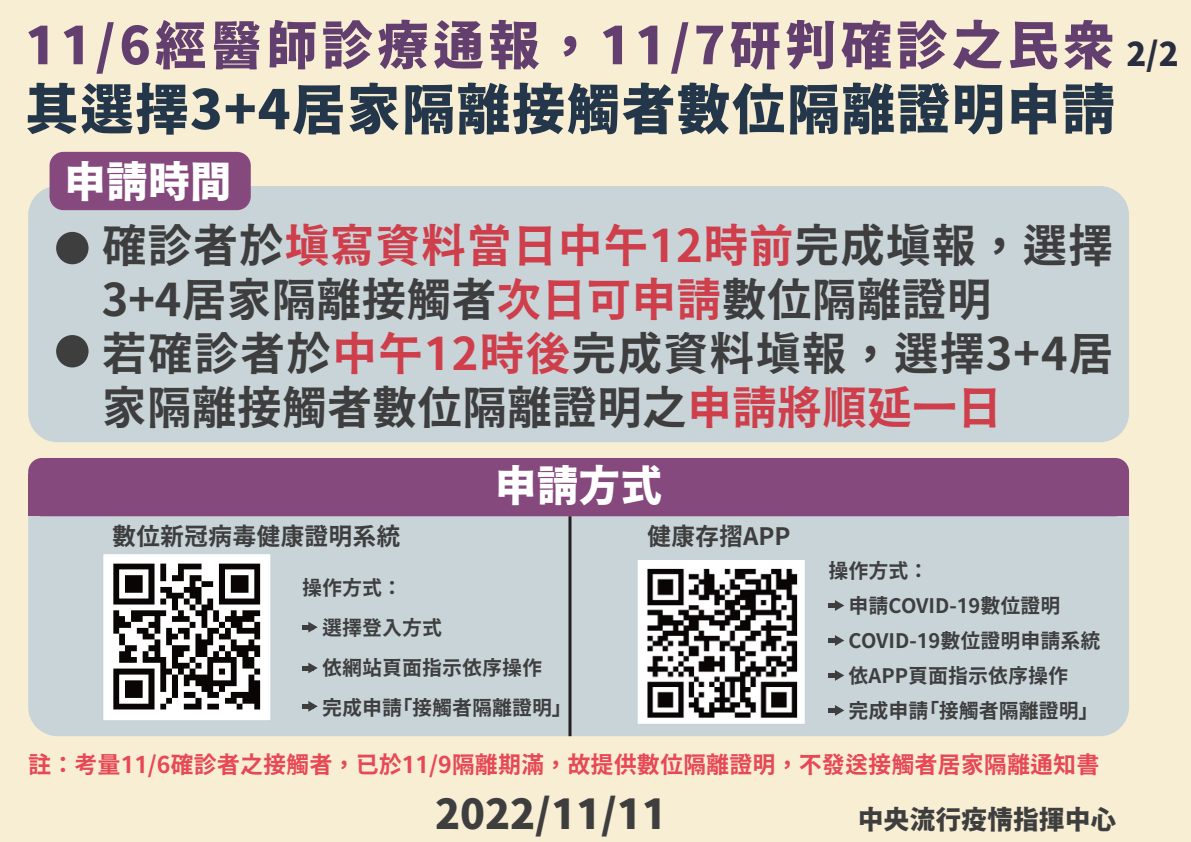
<style>
.page{position:relative;width:1191px;height:842px;background:#f8eed3}
.page>*{position:absolute;margin:0;border:0;box-sizing:border-box;transform-origin:0 0}
.t1{font:54px "Gen Seki Gothic TW H";letter-spacing:.02em;color:#24374a}
.t2{font:51.8px "Gen Seki Gothic TW H";letter-spacing:.075em;color:#623f6f}
.t3{font:45px/54px "Gen Seki Gothic TW B";letter-spacing:.015em;color:#3e3e3f}
.t4{font:41.9px "Gen Seki Gothic TW H";color:#fff}
.t5{font:41.1px "Gen Seki Gothic TW H";color:#3e3e3f}
.t6{font:32.6px "Gen Seki Gothic TW H";color:#2a2d40}
.t7{font:25.9px "Gen Seki Gothic TW H";color:#3e3e3f}
.t8{font:24px "Gen Seki Gothic TW B";color:#3e3e3f}
.t9{font:23.1px "Gen Seki Gothic TW B";color:#e74856}
.t10{font:20px/35px "Gen Seki Gothic TW B";color:#3e3e3f}
.s1{color:#ce3f4b}
</style>
<div class="page">
<div style="left:28px;top:186px;width:1101px;height:256px;background:#c9d4d8;border-radius:29px"></div>
<div style="left:28px;top:490px;width:1101px;height:246px;background:#c9d4d8;border-radius:29px"></div>
<div style="left:50px;top:152px;width:201px;height:58px;background:#86497e;border-radius:14px"></div>
<div style="left:28px;top:458px;width:1101px;height:58px;background:#86497e;border-radius:14px"></div>
<div style="left:28px;top:475px;width:1101px;height:41px;background:#86497e"></div>
<hr style="left:302px;top:625px;width:11px;height:4px;background:#3e3e3f">
<svg style="left:308px;top:622px;width:10px;height:11px"></svg>
<hr style="left:302px;top:666px;width:11px;height:4px;background:#3e3e3f">
<svg style="left:308px;top:663px;width:10px;height:10px"></svg>
<div style="left:302px;top:704px;width:11px;height:5px;background:#3e3e3f"></div>
<svg style="left:308px;top:701px;width:10px;height:11px"></svg>
<div style="left:828px;top:603px;width:12px;height:5px;background:#3e3e3f"></div>
<svg style="left:835px;top:600px;width:9px;height:11px"></svg>
<div style="left:828px;top:638px;width:12px;height:5px;background:#3e3e3f"></div>
<svg style="left:835px;top:635px;width:9px;height:11px"></svg>
<div style="left:828px;top:673px;width:12px;height:5px;background:#3e3e3f"></div>
<svg style="left:835px;top:670px;width:9px;height:11px"></svg>
<div style="left:828px;top:708px;width:12px;height:5px;background:#3e3e3f"></div>
<svg style="left:835px;top:705px;width:9px;height:11px"></svg>
<div style="left:56px;top:232px;width:33px;height:32px;background:#3e3e3f;border-radius:50%"></div>
<div style="left:56px;top:335px;width:33px;height:32px;background:#3e3e3f;border-radius:50%"></div>
<hr style="left:568px;top:516px;width:3px;height:220px;background:#231f20">
<img style="left:637px;top:560px;width:167px;height:164px">
<img style="left:103px;top:554px;width:168px;height:166px">
<h2 class="t2" style="left:25px;top:16px;width:1091px">11/6經醫師診療通報，11/7研判確診之民眾</h2>
<h1 class="t1" style="left:25px;top:79px;width:1092px">其選擇3+4居家隔離接觸者數位隔離證明申請</h1>
<h3 class="t4" style="left:64px;top:158px;width:169px">申請時間</h3>
<h3 class="t3" style="left:102px;top:219px;width:1013px">確診者於<span class="s1">塡寫資料當日中午12時前</span>完成塡報，選擇<br>3+4居家隔離接觸者<span class="s1">次日可申請</span>數位隔離證明<br>若確診者於<span class="s1">中午12時後</span>完成資料塡報，選擇3+4居家隔離接觸者數位隔離證明之<span class="s1">申請將順延一日</span></h3>
<h3 class="t4" style="left:495px;top:462px;width:169px">申請方式</h3>
<p class="t8" style="left:112px;top:523px;width:289px">數位新冠病毒健康證明系統</p>
<p class="t8" style="left:647px;top:523px;width:145px">健康存摺APP</p>
<p class="t10" style="left:322px;top:568px;width:241px;line-height:40px;text-indent:-20px">操作方式：<br>選擇登入方式<br>依網站頁面指示依序操作完成申請「接觸者隔離證明」</p>
<p class="t10" style="left:848px;top:553px;width:253px;text-indent:-20px">操作方式：<br>申請COVID-19數位證明<br>COVID-19數位證明申請系統依APP頁面指示依序操作<br>完成申請「接觸者隔離證明」</p>
<h3 class="t6" style="left:1126px;top:36px;width:54px">2/2</h3>
<p class="t9" style="left:28px;top:751px;width:1072px">註：考量11/6確診者之接觸者，已於11/9隔離期滿，故提供數位隔離證明，不發送接觸者居家隔離通知書</p>
<h3 class="t5" style="left:435px;top:790px;width:233px">2022/11/11</h3>
<p class="t7" style="left:857px;top:805px;width:260px">中央流行疫情指揮中心</p>
</div>
